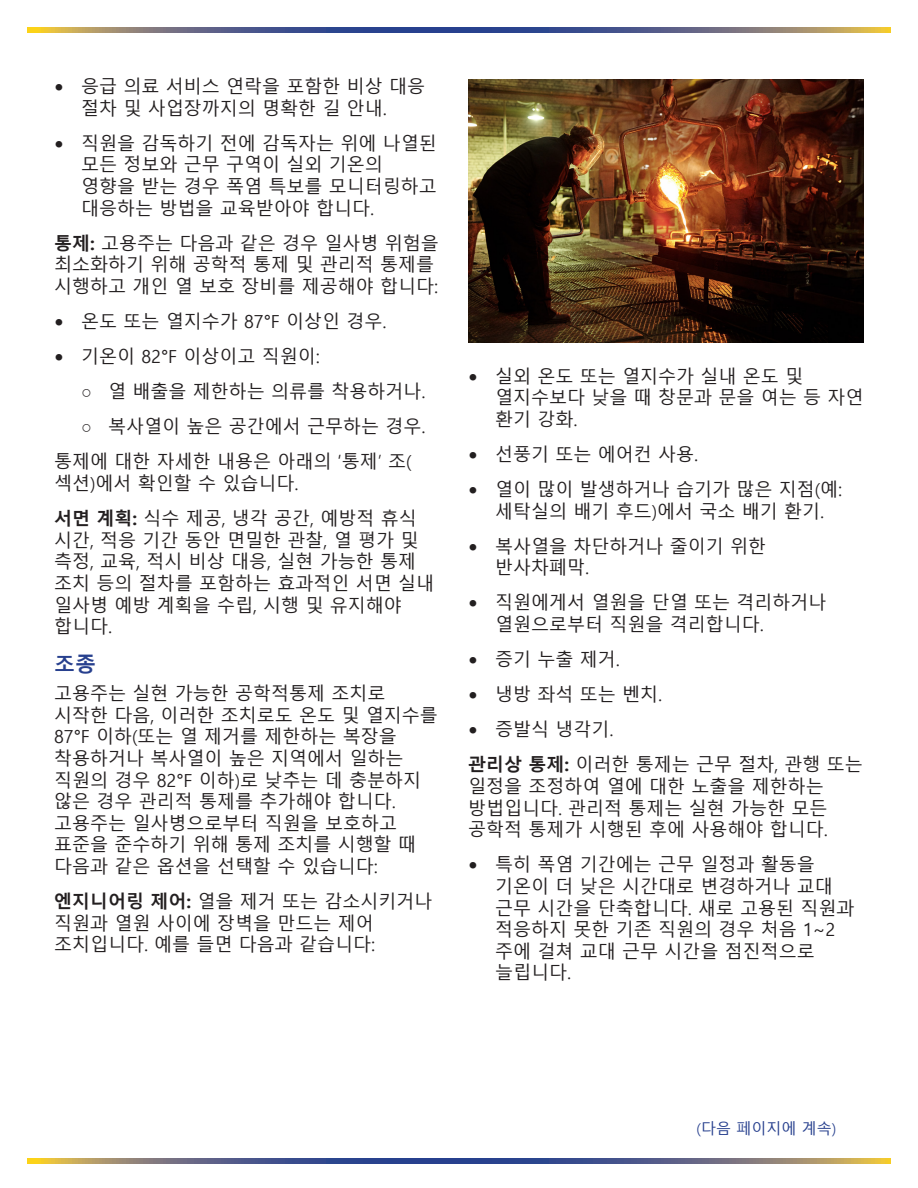
<style>
.page{position:relative;width:918px;height:1188px;background:#fff}
.page>*{position:absolute;margin:0;border:0;box-sizing:border-box;transform-origin:0 0}
.Header__top___H2{font:700 21px "Malgun Gothic";color:#27408e}
.Body{font:18px/21.6px "Malgun Gothic";color:#231f20}
.Subheading__H3{font:15px "Malgun Gothic";color:#27408e}
.s1{font-family:"Verdana"}
.s2{font-weight:700}
.s3{font-family:"Century Gothic"}
</style>
<div class="page">
<svg style="left:27px;top:27px;width:864px;height:6px"></svg>
<img style="left:469px;top:80px;width:395px;height:263px">
<svg style="left:27px;top:1158px;width:864px;height:6px"></svg>
<p class="Body" style="left:81px;top:76px;width:346px;text-indent:-27px"><span class="s1">•</span> 응급 의료 서비스 연락을 포함한 비상 대응 절차 및 사업장까지의 명확한 길 안내.</p>
<p class="Body" style="left:81px;top:133px;width:357px;text-indent:-27px"><span class="s1">•</span> 직원을 감독하기 전에 감독자는 위에 나열된 모든 정보와 근무 구역이 실외 기온의 영향을 받는 경우 폭염 특보를 모니터링하고 대응하는 방법을 교육받아야 합니다.</p>
<p class="Body" style="left:54px;top:233px;width:386px"><span class="s2">통제:</span> 고용주는 다음과 같은 경우 일사병 위험을 최소화하기 위해 공학적 통제 및 관리적 통제를 시행하고 개인 열 보호 장비를 제공해야 합니다:</p>
<p class="Body" style="left:54px;top:311px;width:334px"><span class="s1">•</span> 온도 또는 열지수가 87°F 이상인 경우.</p>
<p class="Body" style="left:54px;top:346px;width:267px"><span class="s1">•</span> 기온이 82°F 이상이고 직원이:</p>
<p class="Body" style="left:81px;top:381px;width:346px"><span class="s3">○</span> 열 배출을 제한하는 의류를 착용하거나.</p>
<p class="Body" style="left:81px;top:416px;width:346px"><span class="s3">○</span> 복사열이 높은 공간에서 근무하는 경우.</p>
<p class="Body" style="left:54px;top:452px;width:359px">통제에 대한 자세한 내용은 아래의 ‘통제’ 조( 섹션)에서 확인할 수 있습니다.</p>
<p class="Body" style="left:54px;top:508px;width:382px"><span class="s2">서면 계획:</span> 식수 제공, 냉각 공간, 예방적 휴식 시간, 적응 기간 동안 면밀한 관찰, 열 평가 및 측정, 교육, 적시 비상 대응, 실현 가능한 통제 조치 등의 절차를 포함하는 효과적인 서면 실내 일사병 예방 계획을 수립, 시행 및 유지해야 합니다.</p>
<h2 class="Header__top___H2" style="left:54px;top:652px;width:43px">조종</h2>
<p class="Body" style="left:54px;top:683px;width:385px">고용주는 실현 가능한 공학적통제 조치로 시작한 다음, 이러한 조치로도 온도 및 열지수를<br>87°F 이하(또는 열 제거를 제한하는 복장을 착용하거나 복사열이 높은 지역에서 일하는 직원의 경우 82°F 이하)로 낮추는 데 충분하지 않은 경우 관리적 통제를 추가해야 합니다. 고용주는 일사병으로부터 직원을 보호하고 표준을 준수하기 위해 통제 조치를 시행할 때 다음과 같은 옵션을 선택할 수 있습니다:</p>
<p class="Body" style="left:54px;top:891px;width:380px"><span class="s2">엔지니어링 제어:</span> 열을 제거 또는 감소시키거나 직원과 열원 사이에 장벽을 만드는 제어 조치입니다. 예를 들면 다음과 같습니다:</p>
<p class="Body" style="left:495px;top:366px;width:370px;text-indent:-27px"><span class="s1">•</span> 실외 온도 또는 열지수가 실내 온도 및 열지수보다 낮을 때 창문과 문을 여는 등 자연 환기 강화.</p>
<p class="Body" style="left:468px;top:444px;width:231px"><span class="s1">•</span> 선풍기 또는 에어컨 사용.</p>
<p class="Body" style="left:468px;top:479px;width:376px;text-align:center"><span class="s1">•</span> 열이 많이 발생하거나 습기가 많은 지점(예: 세탁실의 배기 후드)에서 국소 배기 환기.</p>
<p class="Body" style="left:495px;top:536px;width:273px;text-indent:-27px"><span class="s1">•</span> 복사열을 차단하거나 줄이기 위한 반사차폐막.</p>
<p class="Body" style="left:495px;top:592px;width:333px;text-indent:-27px"><span class="s1">•</span> 직원에게서 열원을 단열 또는 격리하거나 열원으로부터 직원을 격리합니다.</p>
<p class="Body" style="left:468px;top:649px;width:153px"><span class="s1">•</span> 증기 누출 제거.</p>
<p class="Body" style="left:468px;top:684px;width:195px"><span class="s1">•</span> 냉방 좌석 또는 벤치.</p>
<p class="Body" style="left:468px;top:719px;width:147px"><span class="s1">•</span> 증발식 냉각기.</p>
<p class="Body" style="left:468px;top:754px;width:396px"><span class="s2">관리상 통제:</span> 이러한 통제는 근무 절차, 관행 또는 일정을 조정하여 열에 대한 노출을 제한하는 방법입니다. 관리적 통제는 실현 가능한 모든 공학적 통제가 시행된 후에 사용해야 합니다.</p>
<p class="Body" style="left:495px;top:854px;width:361px;text-indent:-27px"><span class="s1">•</span> 특히 폭염 기간에는 근무 일정과 활동을 기온이 더 낮은 시간대로 변경하거나 교대 근무 시간을 단축합니다. 새로 고용된 직원과 적응하지 못한 기존 직원의 경우 처음 1~2 주에 걸쳐 교대 근무 시간을 점진적으로 늘립니다.</p>
<h3 class="Subheading__H3" style="left:697px;top:1120px;width:141px">(다음 페이지에 계속)</h3>
</div>
